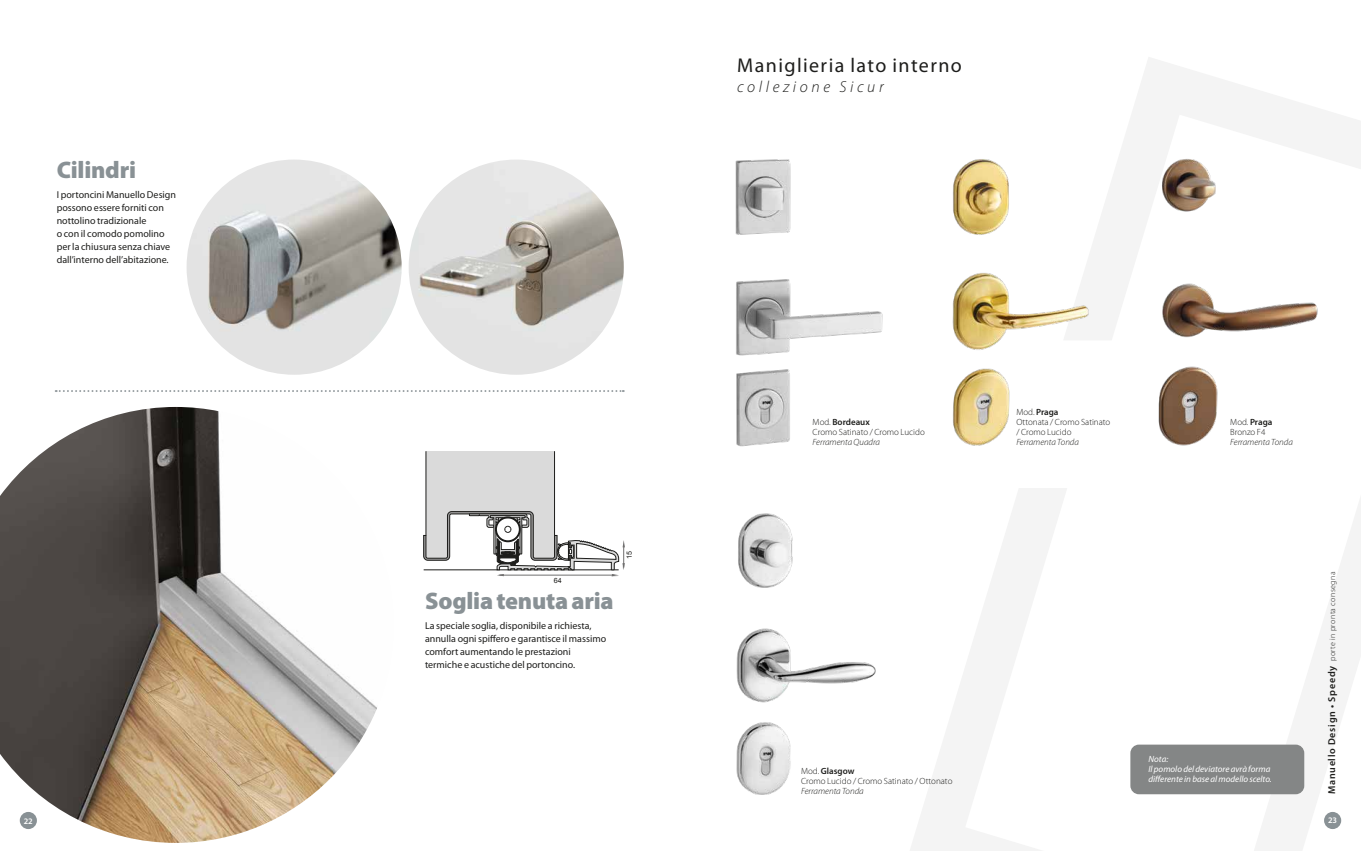
<style>
.page{position:relative;width:1361px;height:851px;background:#fff}
.page>*{position:absolute;margin:0;border:0;box-sizing:border-box;transform-origin:0 0}
.t1{font:900 24px "Myriad Pro";letter-spacing:-.01em;color:#899195}
.t2{font:20px "Myriad Pro";letter-spacing:.07em;color:#1d1d1b}
.t3{font:italic 300 16px "Myriad Pro";letter-spacing:.225em;color:#1d1d1b}
.t4{font:10px/13px "Myriad Pro";color:#1d1d1b}
.t5{font:600 10px "Myriad Pro";letter-spacing:.075em;color:#1d1d1b}
.t6{font:300 9px/10px "Myriad Pro";color:#1d1d1b}
.t7{font:italic 9px/10px "Myriad Pro";color:#fff}
.t8{font:italic 300 9px "Myriad Pro";color:#1d1d1b}
.t9{font:600 8.5px "Myriad Pro";color:#fff}
.t10{font:7.2px "Arial";color:#1d1d1b}
.s1{font-weight:600}
.s2{font-weight:300;font-size:8px}
</style>
<div class="page">
<svg style="left:1111px;top:57px;width:250px;height:283px"></svg>
<svg style="left:910px;top:488px;width:451px;height:362px"></svg>
<svg style="left:56px;top:390px;width:568px;height:2px"></svg>
<img style="left:0;top:407px;width:377px;height:435px">
<div style="left:448px;top:451px;width:84px;height:63px;background:#dadada"></div>
<div style="left:426px;top:451px;width:22px;height:108px;background:#dadada"></div>
<div style="left:532px;top:451px;width:22px;height:108px;background:#dadada"></div>
<hr style="left:426px;top:451px;width:1px;height:84px;background:#1d1d1b">
<hr style="left:554px;top:451px;width:1px;height:84px;background:#1d1d1b">
<svg style="left:423px;top:511px;width:202px;height:65px"></svg>
<img style="left:735px;top:159px;width:56px;height:76px">
<img style="left:736px;top:279px;width:147px;height:168px">
<img style="left:952px;top:159px;width:159px;height:287px">
<img style="left:1145px;top:143px;width:183px;height:303px">
<img style="left:736px;top:628px;width:140px;height:167px">
<img style="left:738px;top:513px;width:55px;height:75px">
<img style="left:187px;top:159px;width:215px;height:215px;border-radius:108px">
<img style="left:409px;top:159px;width:215px;height:215px;border-radius:108px">
<div style="left:1130px;top:744px;width:174px;height:50px;background:#848686;border-radius:9px"></div>
<div style="left:20px;top:811px;width:17px;height:17px;background:#899195;border-radius:50%"></div>
<div style="left:1324px;top:811px;width:17px;height:17px;background:#899195;border-radius:50%"></div>
<h1 class="t1" style="left:57px;top:156px;width:81px">Cilindri</h1>
<p class="t4" style="left:57px;top:188px;width:121px">I portoncini Manuello Design possono essere forniti con nottolino tradizionale<br>o con il comodo pomolino per la chiusura senza chiave dall’interno dell’abitazione.</p>
<h2 class="t2" style="left:737px;top:54px;width:226px">Maniglieria lato interno</h2>
<h3 class="t3" style="left:737px;top:78px;width:148px">collezione Sicur</h3>
<p class="t10" style="left:554px;top:576px;width:9px">64</p>
<h1 class="t1" style="left:425px;top:587px;width:190px">Soglia tenuta aria</h1>
<p class="t4" style="left:425px;top:619px;width:183px">La speciale soglia, disponibile a richiesta, annulla ogni spiffero e garantisce il massimo comfort aumentando le prestazioni termiche e acustiche del portoncino.</p>
<p class="t10" style="left:624px;top:559px;width:9px;rotate:-90deg">15</p>
<p class="t6" style="left:812px;top:417px;width:114px">Mod. <span class="s1">Bordeaux<br></span>Cromo Satinato / Cromo Lucido</p>
<p class="t8" style="left:812px;top:437px;width:69px">Ferramenta Quadra</p>
<p class="t6" style="left:801px;top:766px;width:153px">Mod. <span class="s1">Glasgow<br></span>Cromo Lucido / Cromo Satinato / Ottonato</p>
<p class="t8" style="left:801px;top:786px;width:64px">Ferramenta Tonda</p>
<p class="t6" style="left:1016px;top:407px;width:96px">Mod. <span class="s1">Praga<br></span>Ottonata / Cromo Satinato / Cromo Lucido</p>
<p class="t8" style="left:1016px;top:437px;width:64px">Ferramenta Tonda</p>
<p class="t6" style="left:1230px;top:417px;width:44px">Mod. <span class="s1">Praga<br></span>Bronzo F4</p>
<p class="t8" style="left:1230px;top:437px;width:64px">Ferramenta Tonda</p>
<p class="t7" style="left:1148px;top:754px;width:125px">Nota:<br>Il pomolo del deviatore avrà forma differente in base al modello scelto.</p>
<p class="t5" style="left:1326px;top:794px;width:224px;rotate:-90deg">Manuello Design • Speedy <span class="s2">porte in pronta consegna</span></p>
<p class="t9" style="left:24px;top:816px;width:10px">22</p>
<p class="t9" style="left:1328px;top:815px;width:10px">23</p>
</div>
